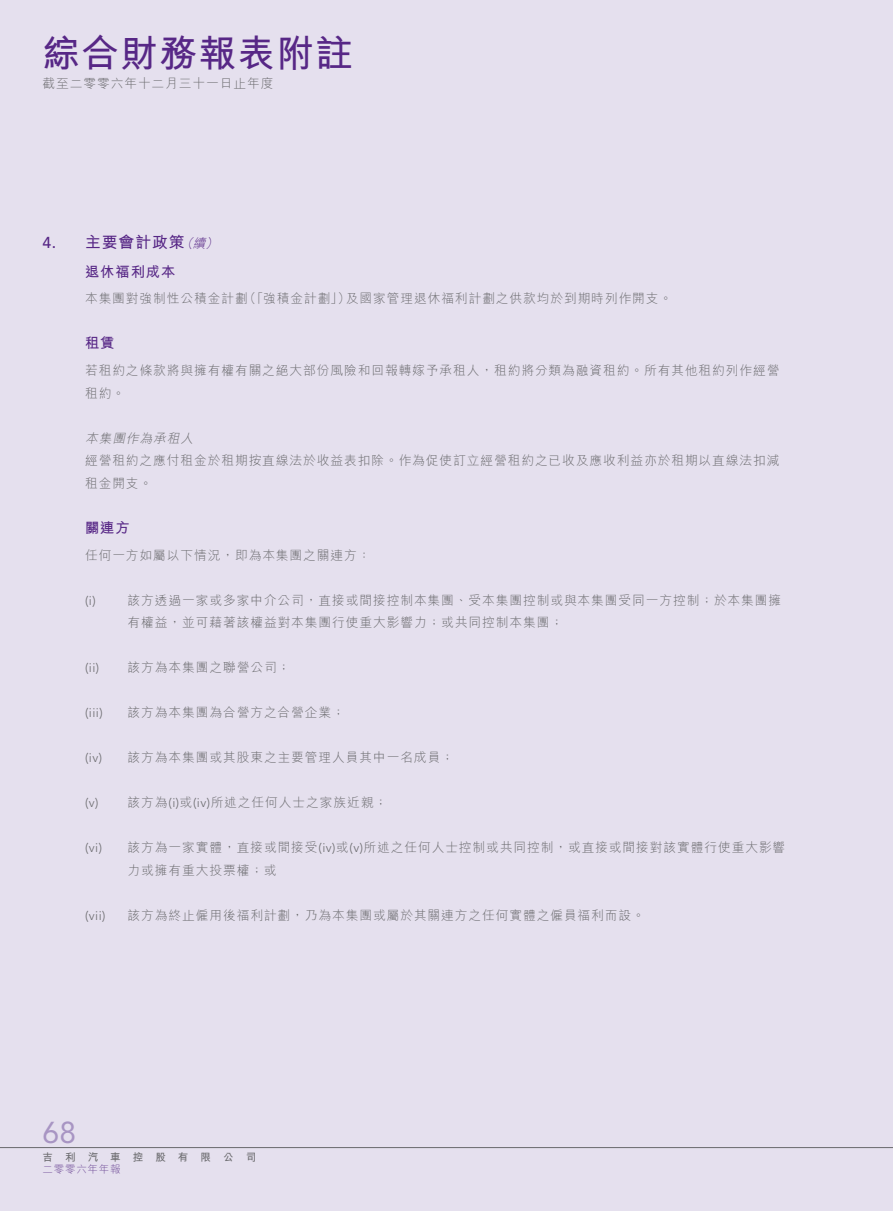
<style>
.page{position:relative;width:893px;height:1211px;background:#fff}
.page>*{position:absolute;margin:0;border:0;box-sizing:border-box;transform-origin:0 0}
.t1{font:700 37.5px "M Hei";letter-spacing:.04em;color:#572786}
.t2{font:30px "Avenir";color:#a895c3}
.t3{font:700 15.75px "M Hei";letter-spacing:.065em;color:#572786}
.t4{font:700 14.25px "M Hei";letter-spacing:.065em;color:#572786}
.t5{font:300 12.75px/22.5px "M Hei";letter-spacing:.07em;color:#69696c}
.t6{font:300 12.75px "Avenir";letter-spacing:.035em;color:#69696c}
.t7{font:italic 300 12.75px "M Hei";color:#69696c}
.t8{font:700 10.5px "M Hei";letter-spacing:1.15em;color:#69696c}
.t9{font:300 10.5px "M Hei";letter-spacing:.075em;color:#6f4b97}
.s1{font-family:"Avenir";font-weight:500}
.s2{font-weight:300;font-style:italic;font-size:12.75px}
.s3{font-family:"Avenir"}
</style>
<div class="page">
<div style="left:1px;top:0;width:891px;height:1210px;background:#e5e0ee"></div>
<hr style="left:1px;top:1147px;width:891px;height:1px;background:#69696c">
<h1 class="t1" style="left:43px;top:39px;width:312px">綜合財務報表附註</h1>
<p class="t5" style="left:43px;top:74px;width:232px">截至二零零六年十二月三十一日止年度</p>
<p class="t3" style="left:43px;top:236px;width:179px"><span class="s1">4.</span> 主要會計政策<span class="s2">（續）</span></p>
<p class="t4" style="left:85px;top:266px;width:92px">退休福利成本</p>
<p class="t5" style="left:85px;top:289px;width:588px">本集團對強制性公積金計劃（「強積金計劃」）及國家管理退休福利計劃之供款均於到期時列作開支。</p>
<p class="t4" style="left:85px;top:338px;width:31px">租賃</p>
<p class="t5" style="left:85px;top:361px;width:696px">若租約之條款將與擁有權有關之絕大部份風險和回報轉嫁予承租人，租約將分類為融資租約。所有其他租約列作經營租約。</p>
<p class="t7" style="left:85px;top:433px;width:112px">本集團作為承租人</p>
<p class="t5" style="left:85px;top:451px;width:696px">經營租約之應付租金於租期按直線法於收益表扣除。作為促使訂立經營租約之已收及應收利益亦於租期以直線法扣減租金開支。</p>
<p class="t4" style="left:85px;top:522px;width:46px">關連方</p>
<p class="t5" style="left:85px;top:545px;width:287px">任何一方如屬以下情況，即為本集團之關連方：</p>
<p class="t6" style="left:85px;top:595px;width:12px">(i)</p>
<p class="t5" style="left:128px;top:590px;width:655px">該方透過一家或多家中介公司，直接或間接控制本集團、受本集團控制或與本集團受同一方控制；於本集團擁有權益，並可藉著該權益對本集團行使重大影響力；或共同控制本集團；</p>
<p class="t5" style="left:85px;top:658px;width:207px"><span class="s3">(ii)</span> 該方為本集團之聯營公司；</p>
<p class="t6" style="left:85px;top:707px;width:19px">(iii)</p>
<p class="t5" style="left:128px;top:703px;width:219px">該方為本集團為合營方之合營企業；</p>
<p class="t5" style="left:85px;top:748px;width:370px"><span class="s3">(iv)</span> 該方為本集團或其股東之主要管理人員其中一名成員；</p>
<p class="t5" style="left:85px;top:793px;width:303px"><span class="s3">(v)</span> 該方為<span class="s3">(i)</span>或<span class="s3">(iv)</span>所述之任何人士之家族近親；</p>
<p class="t5" style="left:128px;top:838px;width:659px;text-indent:-43px"><span class="s3">(vi)</span> 該方為一家實體，直接或間接受<span class="s3">(iv)</span>或<span class="s3">(v)</span>所述之任何人士控制或共同控制，或直接或間接對該實體行使重大影響力或擁有重大投票權；或</p>
<p class="t6" style="left:85px;top:910px;width:22px">(vii)</p>
<p class="t5" style="left:128px;top:905px;width:519px">該方為終止僱用後福利計劃，乃為本集團或屬於其關連方之任何實體之僱員福利而設。</p>
<h2 class="t2" style="left:43px;top:1119px;width:35px">68</h2>
<p class="t8" style="left:43px;top:1152px;width:215px">吉利汽車控股有限公司</p>
<p class="t9" style="left:43px;top:1164px;width:80px">二零零六年年報</p>
</div>
